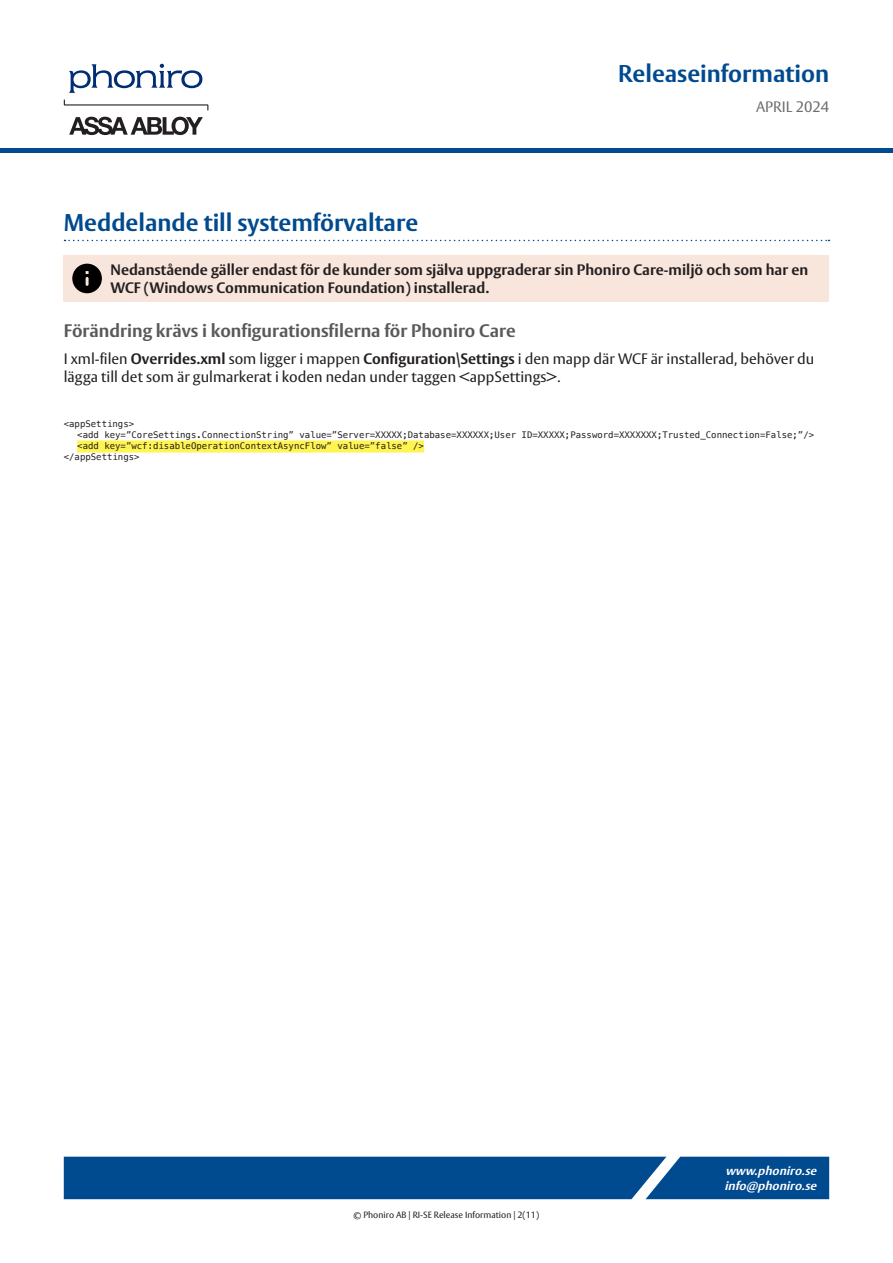
<style>
.page{position:relative;width:893px;height:1263px;background:#fff}
.page>*{position:absolute;margin:0;border:0;box-sizing:border-box;transform-origin:0 0}
.t1{font:700 24px "ASSA Vesta";color:#004a8f}
.t2{font:700 18px "ASSA Vesta";color:#58595b}
.t3{font:15px/18px "ASSA Vesta";color:#231f20}
.t4{font:700 15px/18px "ASSA Vesta";color:#231f20}
.t5{font:15px "ASSA Vesta";color:#6c6f70}
.t6{font:italic 700 12px/14.4px "ASSA Vesta";color:#fff}
.t7{font:9px "Menlo";color:#231f20}
.t8{font:9px "ASSA Vesta";color:#231f20}
.s1{font-weight:700}
</style>
<div class="page">
<div style="left:64px;top:1157px;width:765px;height:42px;background:#004a8f"></div>
<svg style="left:69px;top:117px;width:134px;height:18px"></svg>
<svg style="left:69px;top:64px;width:133px;height:29px"></svg>
<svg style="left:64px;top:100px;width:144px;height:10px"></svg>
<hr style="left:0;top:149px;width:893px;height:4px;background:#004a8f">
<svg style="left:65px;top:240px;width:764px;height:1px"></svg>
<div style="left:77px;top:440px;width:347px;height:12px;background:#fff450"></div>
<div style="left:64px;top:255px;width:765px;height:47px;background:#f8e5dc"></div>
<svg style="left:72px;top:264px;width:30px;height:29px"></svg>
<h1 class="t1" style="left:64px;top:208px;width:356px">Meddelande till systemförvaltare</h1>
<h1 class="t1" style="left:618px;top:59px;width:212px">Releaseinformation</h1>
<h3 class="t5" style="left:756px;top:98px;width:75px">APRIL 2024</h3>
<h3 class="t4" style="left:111px;top:262px;width:699px">Nedanstående gäller endast för de kunder som själva uppgraderar sin Phoniro Care-miljö och som har en<br>WCF (Windows Communication Foundation) installerad.</h3>
<h2 class="t2" style="left:64px;top:320px;width:453px">Förändring krävs i konfigurationsfilerna för Phoniro Care</h2>
<h3 class="t3" style="left:64px;top:350px;width:752px">I xml-filen <span class="s1">Overrides.xml</span> som ligger i mappen <span class="s1">Configuration\Settings</span> i den mapp där WCF är installerad, behöver du lägga till det som är gulmarkerat i koden nedan under taggen &lt;appSettings&gt;.</h3>
<p class="t7" style="left:64px;top:418px;width:72px">&lt;appSettings&gt;</p>
<p class="t7" style="left:77px;top:429px;width:738px">&lt;add key=”CoreSettings.ConnectionString” value=”Server=XXXXX;Database=XXXXXX;User ID=XXXXX;Password=XXXXXXX;Trusted_Connection=False;”/&gt;</p>
<p class="t7" style="left:77px;top:440px;width:348px">&lt;add key=”wcf:disableOperationContextAsyncFlow” value=”false” /&gt;</p>
<p class="t7" style="left:64px;top:450px;width:77px">&lt;/appSettings&gt;</p>
<p class="t8" style="left:354px;top:1209px;width:187px">© Phoniro AB | RI-SE Release Information | 2(11)</p>
<h3 class="t6" style="left:724px;top:1164px;width:97px">www.phoniro.se info@phoniro.se</h3>
</div>
